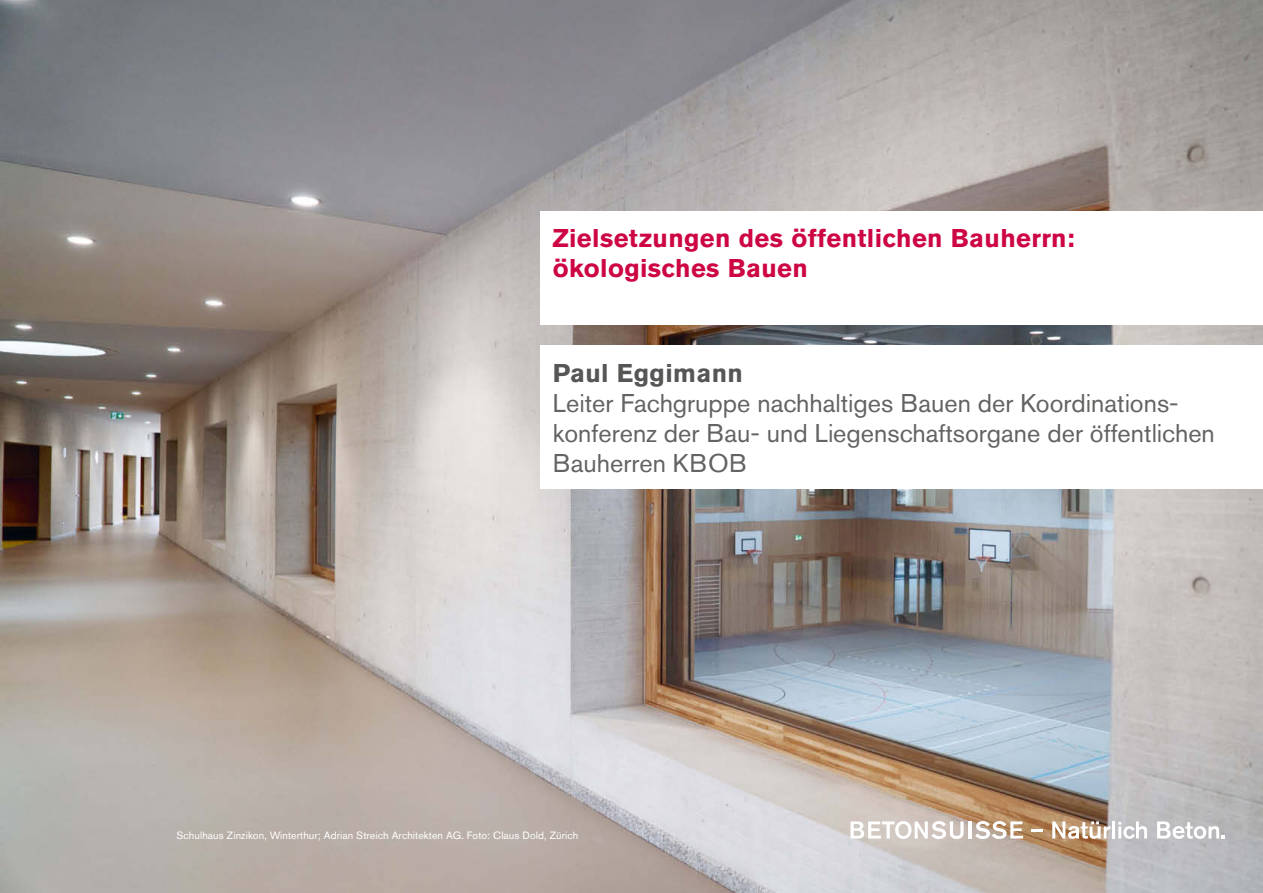
<style>
.page{position:relative;width:1263px;height:893px;background:#fff}
.page>*{position:absolute;margin:0;border:0;box-sizing:border-box;transform-origin:0 0}
.t1{font:25.5px/30px "Akzidenz Grotesk BE";color:#636362}
.t2{font:700 25.5px/30px "Akzidenz Grotesk BE";letter-spacing:.015em;color:#cd0643}
.t3{font:700 25.5px "Akzidenz Grotesk BE";letter-spacing:.015em;color:#565655}
.t4{font:10.5px "Akzidenz Grotesk BE";letter-spacing:.01em;color:#fff}
</style>
<div class="page">
<img style="left:0;top:0;width:1263px;height:893px">
<svg style="left:850px;top:821px;width:114px;height:18px"></svg>
<hr style="left:968px;top:821px;width:4px;height:17px;background:#fff">
<svg style="left:975px;top:821px;width:48px;height:18px"></svg>
<svg style="left:1031px;top:830px;width:12px;height:2px"></svg>
<svg style="left:1052px;top:821px;width:58px;height:18px"></svg>
<hr style="left:1112px;top:821px;width:3px;height:17px;background:#fff">
<svg style="left:1118px;top:821px;width:29px;height:18px"></svg>
<svg style="left:1157px;top:821px;width:68px;height:18px"></svg>
<div style="left:540px;top:211px;width:723px;height:113px;background:#fff"></div>
<div style="left:540px;top:345px;width:723px;height:144px;background:#fff"></div>
<p class="t2" style="left:553px;top:223px;width:523px">Zielsetzungen des öffentlichen Bauherrn: ökologisches Bauen</p>
<p class="t3" style="left:553px;top:358px;width:192px">Paul Eggimann</p>
<p class="t1" style="left:553px;top:388px;width:664px">Leiter Fachgruppe nachhaltiges Bauen der Koordinations&shy;konferenz der Bau- und Liegenschaftsorgane der öffentlichen<br>Bauherren KBOB</p>
<p class="t4" style="left:176px;top:829px;width:403px">Schulhaus Zinzikon, Winterthur; Adrian Streich Architekten AG. Foto: Claus Dold, Zürich</p>
</div>
